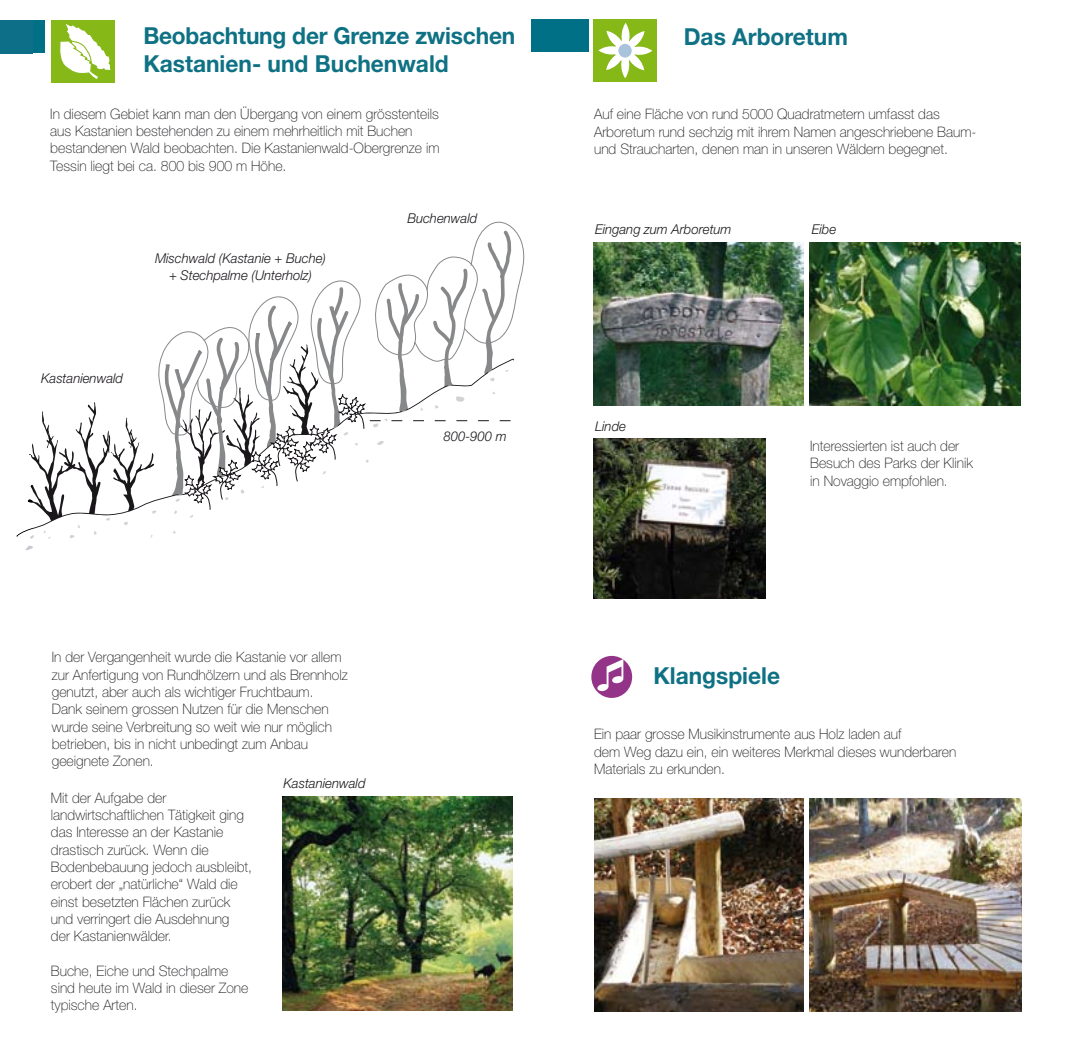
<style>
.page{position:relative;width:1087px;height:1042px;background:#fff}
.page>*{position:absolute;margin:0;border:0;box-sizing:border-box;transform-origin:0 0}
.t1{font:700 23.45px/28.2px "Helvetica Neue";color:#0e7184}
.t2{font:100 14.35px/17.3px "Helvetica Neue";color:#1a171b}
.t3{font:italic 300 13.47px/16.3px "Helvetica Neue";color:#1a171b;text-align:center}
</style>
<div class="page">
<div style="left:49px;top:18px;width:67px;height:66px;border:1px solid #fff"></div>
<svg style="left:51px;top:20px;width:63px;height:63px"></svg>
<div style="left:594px;top:19px;width:63px;height:63px;background:#86b918"></div>
<svg style="left:598px;top:23px;width:54px;height:55px"></svg>
<div style="left:614px;top:40px;width:21px;height:22px;border:4px solid #fff;border-radius:50%"></div>
<div style="left:591px;top:656px;width:41px;height:42px;background:#933488;border-radius:50%"></div>
<svg style="left:597px;top:659px;width:26px;height:32px"></svg>
<img style="left:809px;top:243px;width:211px;height:162px">
<img style="left:593px;top:243px;width:210px;height:162px">
<img style="left:282px;top:797px;width:230px;height:213px">
<img style="left:594px;top:798px;width:209px;height:213px">
<img style="left:809px;top:798px;width:212px;height:213px">
<img style="left:593px;top:439px;width:172px;height:159px">
<div style="left:0;top:21px;width:45px;height:32px;background:#007087"></div>
<div style="left:531px;top:19px;width:57px;height:32px;background:#007087"></div>
<img style="left:0;top:21px;width:32px;height:32px">
<img style="left:18px;top:530px;width:12px;height:20px">
<svg style="left:27px;top:221px;width:498px;height:318px"></svg>
<svg style="left:26px;top:546px;width:7px;height:5px"></svg>
<h1 class="t1" style="left:143px;top:21px;width:373px">Beobachtung der Grenze zwischen<br>Kastanien- und Buchenwald</h1>
<p class="t2" style="left:50px;top:105px;width:390px">In diesem Gebiet kann man den Übergang von einem grösstenteils aus Kastanien bestehenden zu einem mehrheitlich mit Buchen bestandenen Wald beobachten. Die Kastanienwald-Obergrenze im Tessin liegt bei ca. 800 bis 900 m Höhe.</p>
<p class="t3" style="left:155px;top:250px;width:172px">Mischwald (Kastanie + Buche) + Stechpalme (Unterholz)</p>
<p class="t3" style="left:41px;top:370px;width:84px">Kastanienwald</p>
<p class="t3" style="left:407px;top:209px;width:71px">Buchenwald</p>
<p class="t3" style="left:443px;top:428px;width:65px">800-900 m</p>
<p class="t2" style="left:52px;top:648px;width:297px">In der Vergangenheit wurde die Kastanie vor allem zur Anfertigung von Rundhölzern und als Brennholz genutzt, aber auch als wichtiger Fruchtbaum.<br>Dank seinem grossen Nutzen für die Menschen wurde seine Verbreitung so weit wie nur möglich betrieben, bis in nicht unbedingt zum Anbau geeignete Zonen.</p>
<p class="t2" style="left:51px;top:789px;width:202px">Mit der Aufgabe der landwirtschaftlichen Tätigkeit ging das Interesse an der Kastanie drastisch zurück. Wenn die<br>Bodenbebauung jedoch ausbleibt, erobert der „natürliche“ Wald die einst besetzten Flächen zurück und verringert die Ausdehnung<br>der Kastanienwälder.</p>
<p class="t2" style="left:51px;top:962px;width:199px">Buche, Eiche und Stechpalme sind heute im Wald in dieser Zone typische Arten.</p>
<p class="t3" style="left:283px;top:775px;width:84px">Kastanienwald</p>
<h1 class="t1" style="left:683px;top:22px;width:166px">Das Arboretum</h1>
<p class="t2" style="left:594px;top:106px;width:384px">Auf eine Fläche von rund 5000 Quadratmetern umfasst das<br>Arboretum rund sechzig mit ihrem Namen angeschriebene Baum&shy;und Straucharten, denen man in unseren Wäldern begegnet.</p>
<p class="t3" style="left:595px;top:221px;width:138px">Eingang zum Arboretum</p>
<p class="t3" style="left:812px;top:221px;width:26px">Eibe</p>
<p class="t3" style="left:595px;top:418px;width:32px">Linde</p>
<p class="t2" style="left:810px;top:437px;width:164px">Interessierten ist auch der<br>Besuch des Parks der Klinik in Novaggio empfohlen.</p>
<h1 class="t1" style="left:653px;top:661px;width:128px">Klangspiele</h1>
<p class="t2" style="left:594px;top:726px;width:364px">Ein paar grosse Musikinstrumente aus Holz laden auf<br>dem Weg dazu ein, ein weiteres Merkmal dieses wunderbaren<br>Materials zu erkunden.</p>
</div>
